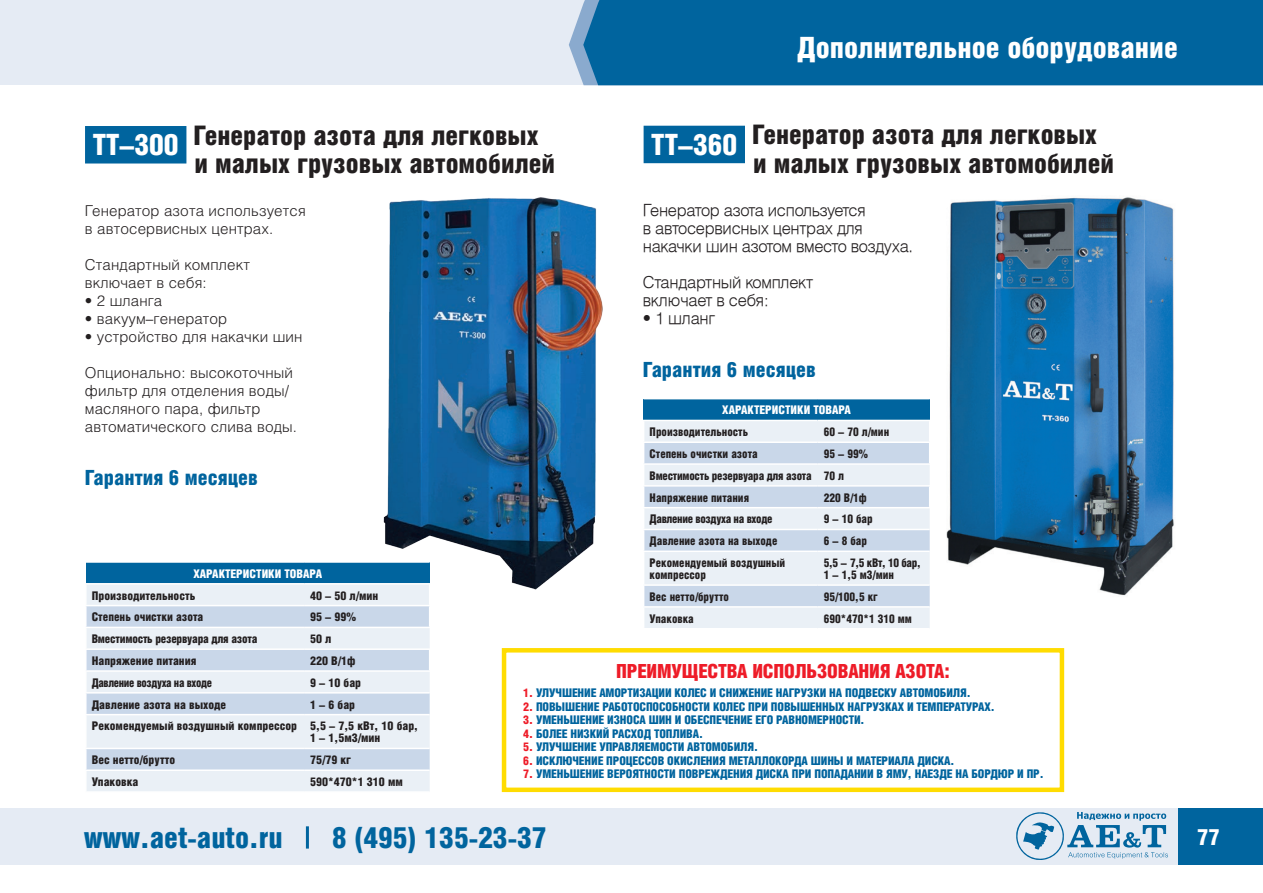
<style>
.page{position:relative;width:1263px;height:893px;background:#fff}
.page>*{position:absolute;margin:0;border:0;box-sizing:border-box;transform-origin:0 0}
.синий_заголовок{font:900 29.4px "Helios Cond";color:#00649e}
.t1{font:900 29.4px "Helios Cond";color:#fff}
.синий_заголовок-2{font:900 27px "Helios Cond";color:#231f20}
.синий_заголовок-3{font:900 22.5px "Helios Cond";color:#fff}
.t2{font:900 21px "Helios Cond";color:#00649e}
.t3{font:900 19.5px "Helios Cond";letter-spacing:-.01em;color:#ee1c28}
.t4{font:300 16.5px/18px "Helios";letter-spacing:-.02em;color:#231f20}
.t5{font:300 15px/18px "Helios";letter-spacing:.01em;color:#231f20}
.t6{font:900 12px "Helios Cond";letter-spacing:-.01em;color:#00649e}
.t7{font:900 12px/12px "Helios Cond";color:#231f20}
.t8{font:900 12px/12px "Helios Cond";color:#231f20;scale:.95 1}
.t9{font:900 12px/12px "Helios Cond";letter-spacing:-.03em;color:#231f20;scale:.95 1}
.синий_заголовок-4{font:900 12px "Helios Cond";color:#fff}
.t10{font:900 12px "Helios Cond";letter-spacing:-.02em;color:#231f20}
.t11{font:900 12px "Helios Cond";letter-spacing:-.02em;color:#231f20;scale:.95 1}
.t12{font:900 12px "Helios Cond";letter-spacing:-.03em;color:#231f20;scale:.93 1}
.s1{font-size:29.4px;color:#fff}
.s2{color:#ee1c28}
</style>
<div class="page">
<div style="left:0;top:808px;width:1219px;height:56px;background:#e5ebf4"></div>
<div style="left:1178px;top:808px;width:85px;height:56px;background:#00649e"></div>
<hr style="left:306px;top:826px;width:3px;height:23px;background:#00649e">
<div style="left:0;top:0;width:1263px;height:85px;background:#e5ebf4"></div>
<svg style="left:569px;top:5px;width:14px;height:78px"></svg>
<div style="left:583px;top:0;width:680px;height:85px;background:#00649e"></div>
<svg style="left:1016px;top:812px;width:152px;height:48px"></svg>
<img style="left:946px;top:197px;width:228px;height:399px">
<img style="left:383px;top:197px;width:220px;height:393px">
<div style="left:85px;top:126px;width:101px;height:38px;background:#00649e"></div>
<div style="left:644px;top:126px;width:101px;height:37px;background:#00649e"></div>
<div style="left:86px;top:562px;width:344px;height:22px;background:#00649e"></div>
<div style="left:87px;top:584px;width:343px;height:207px;background:#eaf0f6"></div>
<svg style="left:87px;top:606px;width:343px;height:163px;background:#d9e3ef"></svg>
<hr style="left:304px;top:583px;width:126px;height:1px;background:#fff">
<hr style="left:85px;top:605px;width:219px;height:1px;background:#fff">
<hr style="left:304px;top:605px;width:126px;height:1px;background:#fff">
<svg style="left:429px;top:584px;width:1px;height:43px"></svg>
<svg style="left:429px;top:650px;width:1px;height:20px"></svg>
<hr style="left:86px;top:561px;width:218px;height:2px;background:#fff">
<hr style="left:304px;top:561px;width:126px;height:2px;background:#fff">
<hr style="left:85px;top:583px;width:219px;height:1px;background:#fff">
<hr style="left:85px;top:627px;width:219px;height:1px;background:#fff">
<hr style="left:304px;top:627px;width:126px;height:1px;background:#fff">
<hr style="left:85px;top:648px;width:219px;height:2px;background:#fff">
<hr style="left:304px;top:648px;width:126px;height:2px;background:#fff">
<hr style="left:85px;top:670px;width:219px;height:2px;background:#fff">
<hr style="left:304px;top:670px;width:126px;height:2px;background:#fff">
<hr style="left:85px;top:692px;width:219px;height:2px;background:#fff">
<hr style="left:304px;top:692px;width:126px;height:2px;background:#fff">
<hr style="left:85px;top:714px;width:219px;height:1px;background:#fff">
<hr style="left:304px;top:714px;width:126px;height:1px;background:#fff">
<hr style="left:85px;top:748px;width:219px;height:1px;background:#fff">
<hr style="left:304px;top:748px;width:126px;height:1px;background:#fff">
<hr style="left:85px;top:769px;width:219px;height:2px;background:#fff">
<hr style="left:304px;top:769px;width:126px;height:2px;background:#fff">
<div style="left:644px;top:399px;width:286px;height:21px;background:#00649e"></div>
<div style="left:644px;top:421px;width:286px;height:207px;background:#eaf0f6"></div>
<svg style="left:644px;top:443px;width:286px;height:163px;background:#d9e3ef"></svg>
<hr style="left:643px;top:441px;width:175px;height:2px;background:#fff">
<hr style="left:818px;top:441px;width:112px;height:2px;background:#fff">
<svg style="left:929px;top:421px;width:1px;height:42px"></svg>
<svg style="left:929px;top:487px;width:1px;height:20px"></svg>
<hr style="left:643px;top:463px;width:175px;height:2px;background:#fff">
<hr style="left:818px;top:463px;width:112px;height:2px;background:#fff">
<hr style="left:643px;top:485px;width:175px;height:2px;background:#fff">
<hr style="left:818px;top:485px;width:112px;height:2px;background:#fff">
<hr style="left:643px;top:507px;width:175px;height:1px;background:#fff">
<hr style="left:818px;top:507px;width:112px;height:1px;background:#fff">
<hr style="left:643px;top:529px;width:175px;height:1px;background:#fff">
<hr style="left:818px;top:529px;width:112px;height:1px;background:#fff">
<hr style="left:643px;top:550px;width:175px;height:2px;background:#fff">
<hr style="left:818px;top:550px;width:112px;height:2px;background:#fff">
<hr style="left:643px;top:584px;width:175px;height:2px;background:#fff">
<hr style="left:818px;top:584px;width:112px;height:2px;background:#fff">
<hr style="left:643px;top:606px;width:175px;height:2px;background:#fff">
<hr style="left:818px;top:606px;width:112px;height:2px;background:#fff">
<div style="left:502px;top:648px;width:562px;height:144px;border:4px solid #ffdc01"></div>
<h1 class="t1" style="left:797px;top:31px;width:382px">Дополнительное оборудование</h1>
<p class="синий_заголовок-2" style="left:93px;top:120px;width:447px"><span class="s1">ТТ–300</span> Генератор азота для легковых</p>
<p class="синий_заголовок-2" style="left:194px;top:148px;width:362px">и малых грузовых автомобилей</p>
<p class="синий_заголовок-2" style="left:651px;top:119px;width:447px"><span class="s1">ТТ–360</span> Генератор азота для легковых</p>
<p class="синий_заголовок-2" style="left:753px;top:148px;width:362px">и малых грузовых автомобилей</p>
<p class="t5" style="left:85px;top:201px;width:222px">Генератор азота используется в автосервисных центрах.</p>
<p class="t5" style="left:85px;top:255px;width:167px">Стандартный комплект включает в себя:</p>
<p class="t5" style="left:85px;top:291px;width:79px">• 2 шланга</p>
<p class="t5" style="left:85px;top:309px;width:144px">• вакуум–генератор</p>
<p class="t5" style="left:85px;top:327px;width:219px">• устройство для накачки шин</p>
<p class="t5" style="left:85px;top:363px;width:214px">Опционально: высокоточный фильтр для отделения воды/ масляного пара, фильтр автоматического слива воды.</p>
<p class="t2" style="left:85px;top:466px;width:174px">Гарантия 6 месяцев</p>
<p class="синий_заголовок-4" style="left:193px;top:567px;width:130px">ХАРАКТЕРИСТИКИ ТОВАРА</p>
<p class="t7" style="left:92px;top:589px;width:105px">Производительность</p>
<p class="t7" style="left:310px;top:589px;width:70px">40 – 50 л/мин</p>
<p class="t7" style="left:92px;top:611px;width:113px">Степень очистки азота</p>
<p class="t7" style="left:310px;top:611px;width:48px">95 – 99%</p>
<p class="t10" style="left:92px;top:632px;width:167px">Вместимость резервуара для азота</p>
<p class="t7" style="left:310px;top:633px;width:23px">50 л</p>
<p class="t7" style="left:92px;top:654px;width:106px">Напряжение питания</p>
<p class="t7" style="left:310px;top:654px;width:47px">220 В/1ф</p>
<p class="t12" style="left:92px;top:676px;width:131px">Давление воздуха на входе</p>
<p class="t7" style="left:310px;top:676px;width:52px">9 – 10 бар</p>
<p class="t7" style="left:92px;top:698px;width:136px">Давление азота на выходе</p>
<p class="t7" style="left:310px;top:698px;width:46px">1 – 6 бар</p>
<p class="t7" style="left:92px;top:720px;width:207px">Рекомендуемый воздушный компрессор</p>
<p class="t7" style="left:310px;top:720px;width:110px">5,5 – 7,5 кВт, 10 бар,<br>1 – 1,5м3/мин</p>
<p class="t7" style="left:92px;top:754px;width:85px">Вес нетто/брутто</p>
<p class="t7" style="left:310px;top:754px;width:43px">75/79 кг</p>
<p class="t7" style="left:92px;top:776px;width:48px">Упаковка</p>
<p class="t7" style="left:310px;top:776px;width:94px">590*470*1 310 мм</p>
<p class="t4" style="left:643px;top:201px;width:225px">Генератор азота используется</p>
<p class="t4" style="left:643px;top:219px;width:272px">в автосервисных центрах для накачки шин азотом вместо воздуха.</p>
<p class="t4" style="left:643px;top:273px;width:172px">Стандартный комплект</p>
<p class="t4" style="left:643px;top:291px;width:127px">включает в себя:</p>
<p class="t4" style="left:643px;top:309px;width:74px">• 1 шланг</p>
<p class="t2" style="left:643px;top:358px;width:174px">Гарантия 6 месяцев</p>
<p class="синий_заголовок-4" style="left:722px;top:403px;width:130px">ХАРАКТЕРИСТИКИ ТОВАРА</p>
<p class="t8" style="left:650px;top:426px;width:105px">Производительность</p>
<p class="t8" style="left:824px;top:426px;width:70px">60 – 70 л/мин</p>
<p class="t8" style="left:650px;top:448px;width:115px">Степень очистки азота</p>
<p class="t8" style="left:824px;top:448px;width:48px">95 – 99%</p>
<p class="t11" style="left:650px;top:469px;width:172px">Вместимость резервуара для азота</p>
<p class="t8" style="left:824px;top:469px;width:23px">70 л</p>
<p class="t8" style="left:650px;top:491px;width:106px">Напряжение питания</p>
<p class="t8" style="left:824px;top:491px;width:47px">220 В/1ф</p>
<p class="t9" style="left:650px;top:513px;width:131px">Давление воздуха на входе</p>
<p class="t8" style="left:824px;top:513px;width:53px">9 – 10 бар</p>
<p class="t8" style="left:650px;top:535px;width:136px">Давление азота на выходе</p>
<p class="t8" style="left:824px;top:535px;width:47px">6 – 8 бар</p>
<p class="t8" style="left:650px;top:557px;width:144px">Рекомендуемый воздушный компрессор</p>
<p class="t9" style="left:824px;top:557px;width:104px">5,5 – 7,5 кВт, 10 бар,<br>1 – 1,5 м3/мин</p>
<p class="t8" style="left:650px;top:590px;width:85px">Вес нетто/брутто</p>
<p class="t8" style="left:824px;top:590px;width:58px">95/100,5 кг</p>
<p class="t8" style="left:650px;top:612px;width:48px">Упаковка</p>
<p class="t8" style="left:824px;top:612px;width:94px">690*470*1 310 мм</p>
<p class="t3" style="left:616px;top:660px;width:335px">ПРЕИМУЩЕСТВА ИСПОЛЬЗОВАНИЯ АЗОТА:</p>
<p class="t6" style="left:523px;top:686px;width:449px"><span class="s2">1.</span> УЛУЧШЕНИЕ АМОРТИЗАЦИИ КОЛЕС И СНИЖЕНИЕ НАГРУЗКИ НА ПОДВЕСКУ АВТОМОБИЛЯ.</p>
<p class="t6" style="left:523px;top:700px;width:473px"><span class="s2">2.</span> ПОВЫШЕНИЕ РАБОТОСПОСОБНОСТИ КОЛЕС ПРИ ПОВЫШЕННЫХ НАГРУЗКАХ И ТЕМПЕРАТУРАХ.</p>
<p class="t6" style="left:523px;top:713px;width:343px"><span class="s2">3.</span> УМЕНЬШЕНИЕ ИЗНОСА ШИН И ОБЕСПЕЧЕНИЕ ЕГО РАВНОМЕРНОСТИ.</p>
<p class="t6" style="left:523px;top:727px;width:181px"><span class="s2">4.</span> БОЛЕЕ НИЗКИЙ РАСХОД ТОПЛИВА.</p>
<p class="t6" style="left:523px;top:740px;width:236px"><span class="s2">5.</span> УЛУЧШЕНИЕ УПРАВЛЯЕМОСТИ АВТОМОБИЛЯ.</p>
<p class="t6" style="left:523px;top:754px;width:433px"><span class="s2">6.</span> ИСКЛЮЧЕНИЕ ПРОЦЕССОВ ОКИСЛЕНИЯ МЕТАЛЛОКОРДА ШИНЫ И МАТЕРИАЛА ДИСКА.</p>
<p class="t6" style="left:523px;top:767px;width:522px"><span class="s2">7.</span> УМЕНЬШЕНИЕ ВЕРОЯТНОСТИ ПОВРЕЖДЕНИЯ ДИСКА ПРИ ПОПАДАНИИ В ЯМУ, НАЕЗДЕ НА БОРДЮР И ПР.</p>
<p class="синий_заголовок" style="left:84px;top:820px;width:200px">www.aet-auto.ru</p>
<p class="синий_заголовок" style="left:332px;top:820px;width:216px">8 (495) 135-23-37</p>
<p class="синий_заголовок-3" style="left:1197px;top:824px;width:24px">77</p>
</div>
